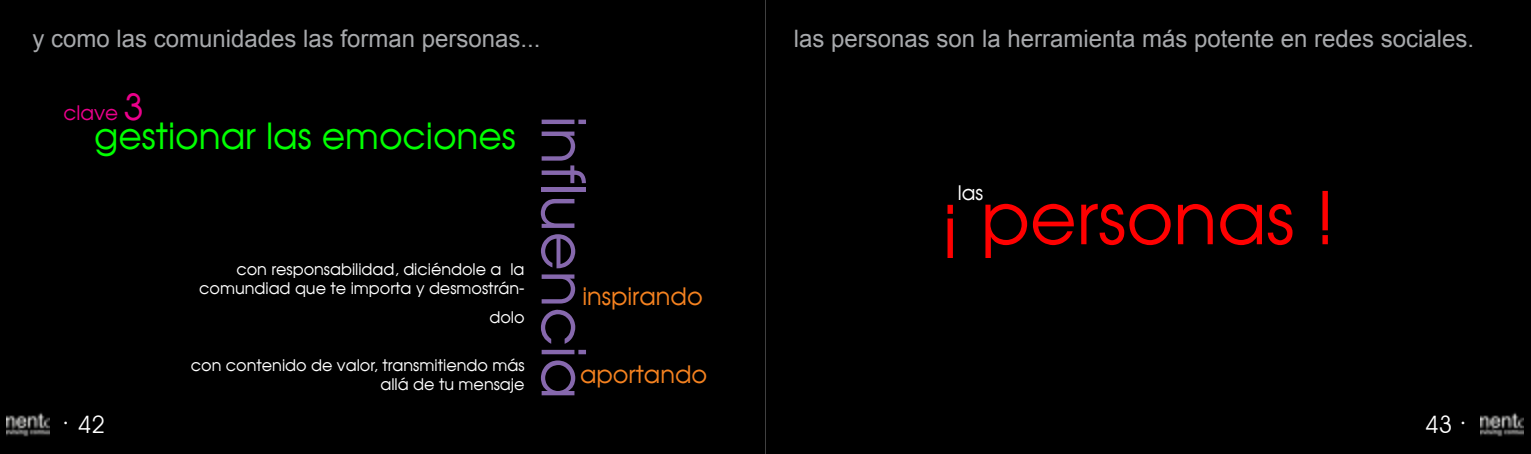
<style>
.page{position:relative;width:1531px;height:454px;background:#fff}
.page>*{position:absolute;margin:0;border:0;box-sizing:border-box;transform-origin:0 0}
.t1{font:72px "Avalon Plain";color:#f00}
.t2{font:60px "Avalon Plain";color:#8668ad}
.t3{font:36px "Avalon Plain";color:#0f0}
.t4{font:24px "Arial";color:#a7a9ac}
.t5{font:24px "Avalon Plain";color:#f58220}
.t6{font:24px "Avant Garde IT Cby BT";color:#fff}
.t7{font:20px "Avalon Plain";color:#ec008c}
.t8{font:20px "Avalon Plain";color:#fff}
.t9{font:16px/19.2px "Avalon Plain";color:#fff;text-align:right}
.s1{font-size:36px}
.s2{font-size:28px}
</style>
<div class="page">
<div style="left:1px;top:1px;width:763px;height:451px;background:#000"></div>
<div style="left:0;top:0;width:765px;height:454px;border:2px solid #000"></div>
<div style="left:766px;top:1px;width:764px;height:451px;background:#000"></div>
<div style="left:765px;top:0;width:766px;height:454px;border:2px solid #000"></div>
<img style="left:1480px;top:412px;width:43px;height:25px">
<img style="left:7px;top:412px;width:43px;height:25px">
<h3 class="t4" style="left:32px;top:22px;width:510px">y como las comunidades las forman personas...</h3>
<h3 class="t4" style="left:794px;top:22px;width:682px">las personas son la herramienta más potente en redes sociales.</h3>
<p class="t7" style="left:64px;top:100px;width:82px">clave <span class="s1">3</span></p>
<h3 class="t3" style="left:94px;top:113px;width:423px">gestionar las emociones</h3>
<h2 class="t2" style="left:601px;top:116px;width:284px;rotate:90deg">influencia</h2>
<p class="t9" style="left:199px;top:259px;width:327px">con responsabilidad, diciéndole a la comundiad que te importa y desmostrán-</p>
<p class="t9" style="left:489px;top:307px;width:37px">dolo</p>
<p class="t9" style="left:191px;top:355px;width:335px">con contenido de valor, transmitiendo más allá de tu mensaje</p>
<h3 class="t5" style="left:582px;top:281px;width:122px">inspirando</h3>
<h3 class="t5" style="left:580px;top:359px;width:129px">aportando</h3>
<p class="t8" style="left:958px;top:180px;width:27px">las</p>
<h1 class="t1" style="left:939px;top:173px;width:398px">¡ personas !</h1>
<h3 class="t6" style="left:62px;top:409px;width:44px"><span class="s2">·</span> 42</h3>
<h3 class="t6" style="left:1425px;top:409px;width:43px">43 <span class="s2">·</span></h3>
</div>
